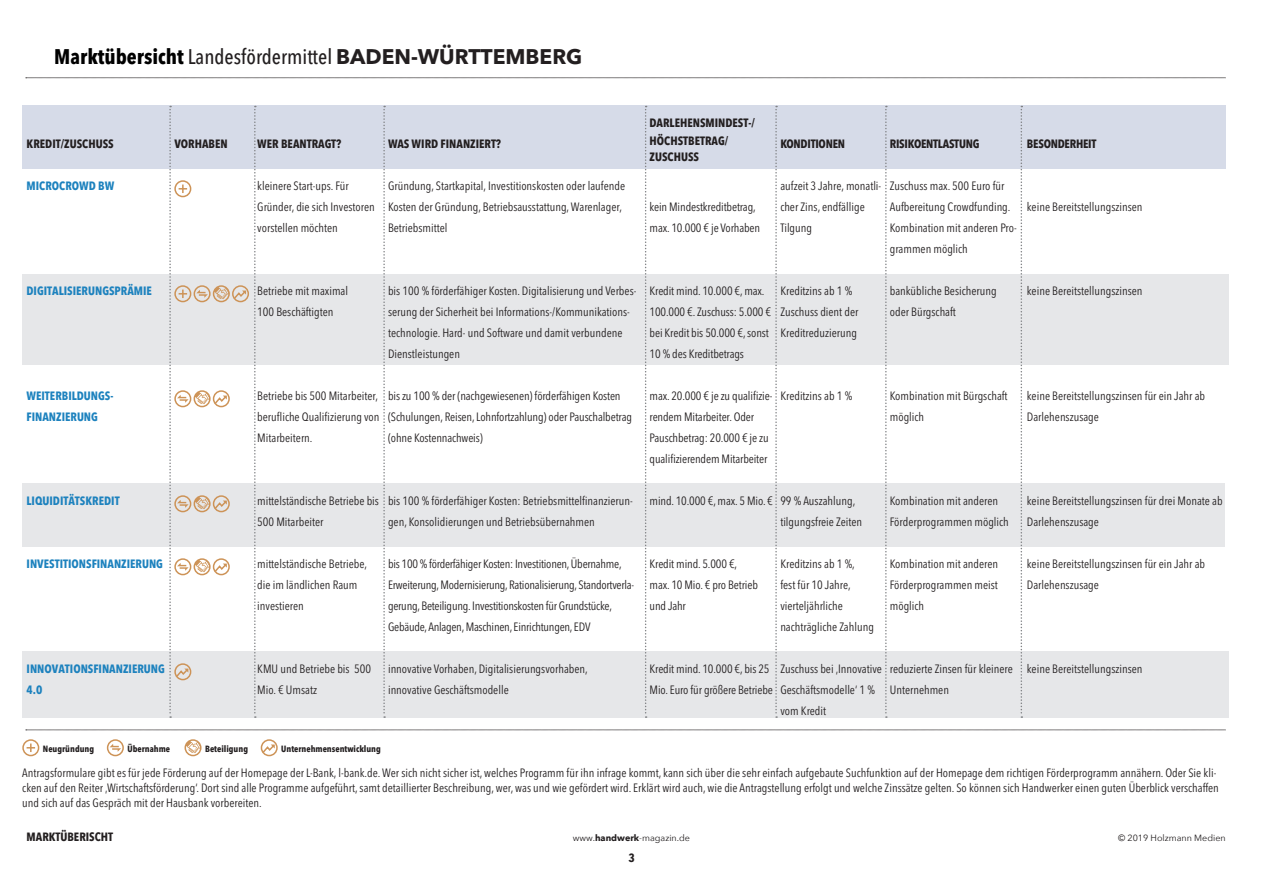
<style>
.page{position:relative;width:1263px;height:893px;background:#fff}
.page>*{position:absolute;margin:0;border:0;box-sizing:border-box;transform-origin:0 0}
.t1{font:500 condensed 21px "Avenir Next LT Pro";color:#231f20}
.t2{font:condensed 12px/21px "Avenir Next LT Pro";color:#231f20}
.t3{font:condensed 12px/21px "Avenir Next LT Pro";letter-spacing:-.02em;color:#231f20}
.t4{font:700 condensed 12px/21px "Avenir Next LT Pro";color:#1d82be}
.t5{font:700 condensed 12px/18px "Avenir Next LT Pro";color:#231f20}
.t6{font:700 condensed 12px "Avenir Next LT Pro";letter-spacing:-.02em;color:#231f20}
.t7{font:700 12px "Avenir Next Condensed";color:#231f20}
.t8{font:700 condensed 9px "Avenir Next LT Pro";color:#231f20}
.t9{font:9px "Avenir Next";color:#231f20}
.s1{font-weight:700;color:#000}
.s2{font-weight:700;font-stretch:normal}
.s3{font-weight:700}
</style>
<div class="page">
<svg style="left:26px;top:730px;width:1200px;height:1px"></svg>
<svg style="left:26px;top:78px;width:1200px;height:1px"></svg>
<div style="left:22px;top:106px;width:1204px;height:63px;background:#d6dbe8"></div>
<div style="left:22px;top:274px;width:1207px;height:91px;background:#e6e7e9"></div>
<div style="left:22px;top:484px;width:1203px;height:63px;background:#e6e7e9"></div>
<div style="left:22px;top:652px;width:1207px;height:66px;background:#e6e7e9"></div>
<div style="left:232px;top:285px;width:17px;height:17px;border:2px solid #cd9357;border-radius:50%"></div>
<svg style="left:169px;top:106px;width:78px;height:612px"></svg>
<svg style="left:254px;top:106px;width:2px;height:612px"></svg>
<svg style="left:383px;top:106px;width:2px;height:612px"></svg>
<svg style="left:645px;top:106px;width:2px;height:612px"></svg>
<svg style="left:775px;top:106px;width:2px;height:612px"></svg>
<svg style="left:885px;top:106px;width:2px;height:612px"></svg>
<svg style="left:1020px;top:106px;width:2px;height:612px"></svg>
<svg style="left:27px;top:743px;width:8px;height:9px"></svg>
<div style="left:22px;top:739px;width:17px;height:17px;border:2px solid #cd9357;border-radius:50%"></div>
<svg style="left:110px;top:744px;width:11px;height:8px"></svg>
<div style="left:107px;top:739px;width:17px;height:17px;border:2px solid #cd9357;border-radius:50%"></div>
<svg style="left:185px;top:742px;width:16px;height:11px"></svg>
<div style="left:184px;top:739px;width:18px;height:17px;border:2px solid #cd9357;border-radius:50%"></div>
<svg style="left:261px;top:743px;width:14px;height:11px"></svg>
<div style="left:261px;top:739px;width:17px;height:17px;border:2px solid #cd9357;border-radius:50%"></div>
<h1 class="t1" style="left:54px;top:44px;width:530px"><span class="s1">MARKTÜBERSICHT</span> Landesfördermittel <span class="s2">BADEN-WÜRTTEMBERG</span></h1>
<p class="t5" style="left:27px;top:134px;width:89px">KREDIT/ZUSCHUSS</p>
<p class="t4" style="left:27px;top:175px;width:81px">MICROCROWD BW</p>
<p class="t5" style="left:174px;top:134px;width:55px">VORHABEN</p>
<p class="t5" style="left:257px;top:134px;width:85px">WER BEANTRAGT?</p>
<p class="t2" style="left:257px;top:175px;width:119px">kleinere Start-ups. Für<br>Gründer, die sich Investoren vorstellen möchten</p>
<p class="t5" style="left:388px;top:134px;width:115px">WAS WIRD FINANZIERT?</p>
<p class="t2" style="left:388px;top:175px;width:239px">Gründung, Startkapital, Investitionskosten oder laufende<br>Kosten der Gründung, Betriebsausstattung, Warenlager,<br>Betriebsmittel</p>
<p class="t4" style="left:27px;top:280px;width:127px">DIGITALISIERUNGSPRÄMIE</p>
<p class="t4" style="left:27px;top:385px;width:88px">WEITERBILDUNGS-<br>FINANZIERUNG</p>
<p class="t2" style="left:257px;top:280px;width:92px">Betriebe mit maximal<br>100 Beschäftigten</p>
<p class="t2" style="left:257px;top:385px;width:124px">Betriebe bis 500 Mitarbeiter, berufliche Qualifizierung von<br>Mitarbeitern.</p>
<p class="t2" style="left:388px;top:280px;width:250px">bis 100 % förderfähiger Kosten. Digitalisierung und Verbes&shy;serung der Sicherheit bei Informations-/Kommunikations&shy;technologie. Hard- und Software und damit verbundene Dienstleistungen</p>
<p class="t2" style="left:388px;top:385px;width:245px">bis zu 100 % der (nachgewiesenen) förderfähigen Kosten (Schulungen, Reisen, Lohnfortzahlung) oder Pauschalbetrag (ohne Kostennachweis)</p>
<p class="t4" style="left:27px;top:490px;width:95px">LIQUIDITÄTSKREDIT</p>
<p class="t4" style="left:27px;top:553px;width:138px">INVESTITIONSFINANZIERUNG</p>
<p class="t4" style="left:27px;top:658px;width:140px">INNOVATIONSFINANZIERUNG<br>4.0</p>
<p class="t2" style="left:257px;top:490px;width:123px">mittelständische Betriebe bis<br>500 Mitarbeiter</p>
<p class="t2" style="left:257px;top:553px;width:111px">mittelständische Betriebe, die im ländlichen Raum investieren</p>
<p class="t2" style="left:257px;top:658px;width:115px">KMU und Betriebe bis 500<br>Mio. € Umsatz</p>
<p class="t2" style="left:388px;top:490px;width:246px">bis 100 % förderfähiger Kosten: Betriebsmittelfinanzierun&shy;gen, Konsolidierungen und Betriebsübernahmen</p>
<p class="t3" style="left:388px;top:553px;width:248px">bis 100 % förderfähiger Kosten: Investitionen, Übernahme, Erweiterung, Modernisierung, Rationalisierung, Standortverla&shy;gerung, Beteiligung. Investitionskosten für Grundstücke, Gebäude, Anlagen, Maschinen, Einrichtungen, EDV</p>
<p class="t2" style="left:388px;top:658px;width:201px">innovative Vorhaben, Digitalisierungsvorhaben, innovative Geschäftsmodelle</p>
<p class="t5" style="left:649px;top:113px;width:107px">DARLEHENSMINDEST-/<br>HÖCHSTBETRAG/</p>
<p class="t5" style="left:649px;top:148px;width:51px">ZUSCHUSS</p>
<p class="t2" style="left:649px;top:196px;width:112px">kein Mindestkreditbetrag, max. 10.000 € je Vorhaben</p>
<p class="t6" style="left:780px;top:136px;width:66px">KONDITIONEN</p>
<p class="t2" style="left:780px;top:175px;width:102px">aufzeit 3 Jahre, monatli&shy;cher Zins, endfällige<br>Tilgung</p>
<p class="t2" style="left:649px;top:280px;width:123px">Kredit mind. 10.000 €, max.<br>100.000 €. Zuschuss: 5.000 € bei Kredit bis 50.000 €, sonst<br>10 % des Kreditbetrags</p>
<p class="t2" style="left:649px;top:385px;width:124px">max. 20.000 € je zu qualifizie&shy;rendem Mitarbeiter. Oder<br>Pauschbetrag: 20.000 € je zu qualifizierendem Mitarbeiter</p>
<p class="t2" style="left:649px;top:490px;width:125px">mind. 10.000 €, max. 5 Mio. €</p>
<p class="t2" style="left:780px;top:280px;width:80px">Kreditzins ab 1 %<br>Zuschuss dient der<br>Kreditreduzierung</p>
<p class="t2" style="left:780px;top:385px;width:73px">Kreditzins ab 1 %</p>
<p class="t2" style="left:780px;top:490px;width:83px">99 % Auszahlung, tilgungsfreie Zeiten</p>
<p class="t2" style="left:780px;top:553px;width:95px">Kreditzins ab 1 %,<br>fest für 10 Jahre, vierteljährliche nachträgliche Zahlung</p>
<p class="t2" style="left:780px;top:658px;width:103px">Zuschuss bei ‚Innovative<br>Geschäftsmodelle‘ 1 % vom Kredit</p>
<p class="t2" style="left:649px;top:553px;width:110px">Kredit mind. 5.000 €, max. 10 Mio. € pro Betrieb und Jahr</p>
<p class="t2" style="left:649px;top:658px;width:125px">Kredit mind. 10.000 €, bis 25<br>Mio. Euro für größere Betriebe</p>
<p class="t6" style="left:890px;top:136px;width:91px">RISIKOENTLASTUNG</p>
<p class="t2" style="left:890px;top:175px;width:128px">Zuschuss max. 500 Euro für<br>Aufbereitung Crowdfunding.<br>Kombination mit anderen Pro&shy;grammen möglich</p>
<p class="t2" style="left:890px;top:280px;width:108px">bankübliche Besicherung oder Bürgschaft</p>
<p class="t2" style="left:890px;top:385px;width:119px">Kombination mit Bürgschaft möglich</p>
<p class="t2" style="left:890px;top:490px;width:121px">Kombination mit anderen<br>Förderprogrammen möglich</p>
<p class="t2" style="left:890px;top:553px;width:110px;text-align:justify">Kombination mit anderen Förderprogrammen meist möglich</p>
<p class="t2" style="left:890px;top:658px;width:125px">reduzierte Zinsen für kleinere<br>Unternehmen</p>
<p class="t6" style="left:1027px;top:136px;width:71px">BESONDERHEIT</p>
<p class="t2" style="left:1027px;top:196px;width:117px">keine Bereitstellungszinsen</p>
<p class="t2" style="left:1027px;top:280px;width:117px">keine Bereitstellungszinsen</p>
<p class="t2" style="left:1027px;top:385px;width:180px">keine Bereitstellungszinsen für ein Jahr ab<br>Darlehenszusage</p>
<p class="t2" style="left:1027px;top:490px;width:197px">keine Bereitstellungszinsen für drei Monate ab<br>Darlehenszusage</p>
<p class="t2" style="left:1027px;top:553px;width:180px">keine Bereitstellungszinsen für ein Jahr ab<br>Darlehenszusage</p>
<p class="t2" style="left:1027px;top:658px;width:117px">keine Bereitstellungszinsen</p>
<p class="t8" style="left:43px;top:743px;width:53px">NEUGRÜNDUNG</p>
<p class="t8" style="left:127px;top:743px;width:44px">ÜBERNAHME</p>
<p class="t8" style="left:205px;top:743px;width:44px">BETEILIGUNG</p>
<p class="t8" style="left:281px;top:743px;width:101px">UNTERNEHMENSENTWICKLUNG</p>
<p class="t2" style="left:22px;top:766px;width:1198px;line-height:15px">Antragsformulare gibt es für jede Förderung auf der Homepage der L-Bank, l-bank.de. Wer sich nicht sicher ist, welches Programm für ihn infrage kommt, kann sich über die sehr einfach aufgebaute Suchfunktion auf der Homepage dem richtigen Förderprogramm annähern. Oder Sie kli&shy;cken auf den Reiter ‚Wirtschaftsförderung‘. Dort sind alle Programme aufgeführt, samt detaillierter Beschreibung, wer, was und wie gefördert wird. Erklärt wird auch, wie die Antragstellung erfolgt und welche Zinssätze gelten. So können sich Handwerker einen guten Überblick verschaffen und sich auf das Gespräch mit der Hausbank vorbereiten.</p>
<p class="t7" style="left:27px;top:829px;width:88px">MARKTÜBERISCHT</p>
<p class="t9" style="left:573px;top:830px;width:119px">www.<span class="s3">handwerk</span>-magazin.de</p>
<p class="t9" style="left:1118px;top:830px;width:109px">© 2019 Holzmann Medien</p>
<p class="t7" style="left:628px;top:850px;width:8px">3</p>
</div>
